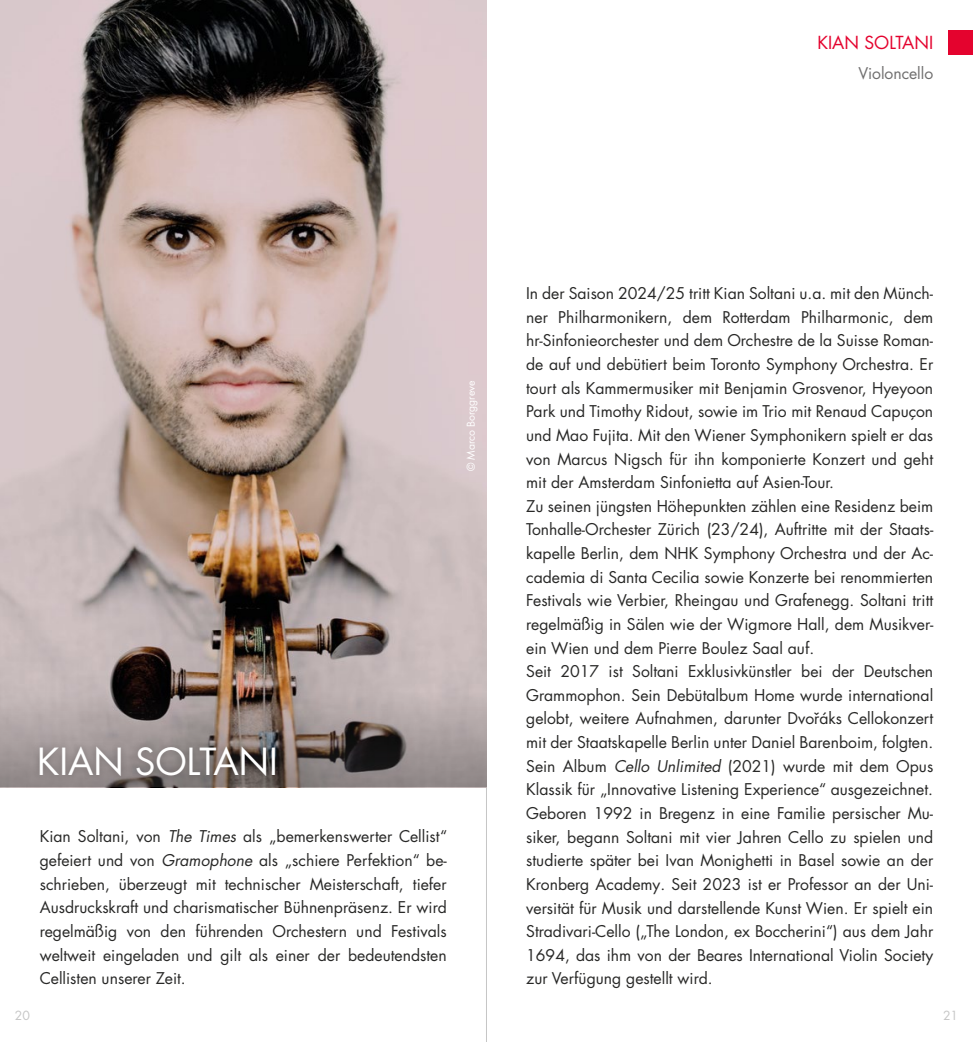
<style>
.page{position:relative;width:973px;height:1042px;background:#fff}
.page>*{position:absolute;margin:0;border:0;box-sizing:border-box;transform-origin:0 0}
.t1{font:36.4px "Futura LT Pro";color:#fff}
.t2{font:17.5px "Futura LT Pro";color:#e4032e}
.t3{font:15.75px/23.6px "Futura LT Pro";color:#282827;text-align:justify}
.t4{font:15.75px "Futura LT Pro";color:#706f6f}
.t5{font:12.25px "Futura LT Pro";color:#c6c6c6}
.t6{font:10.5px "Futura LT Pro";color:#fff}
.s1{font-style:italic}
</style>
<div class="page">
<hr style="left:486px;top:0;width:1px;height:1042px;background:#c6c6c6">
<img style="left:0;top:0;width:486px;height:691px">
<svg style="left:0;top:691px;width:486px;height:96px;background:#8f8482"></svg>
<div style="left:947px;top:30px;width:25px;height:25px;background:#e4032e"></div>
<div style="left:32px;top:739px;width:250px;height:44px;background:#000;opacity:.25"></div>
<p class="t2" style="left:817px;top:31px;width:117px">KIAN SOLTANI</p>
<p class="t4" style="left:858px;top:62px;width:76px">Violoncello</p>
<p class="t6" style="left:464px;top:471px;width:92px;rotate:-90deg">© Marco Borggreve</p>
<h1 class="t1" style="left:37px;top:736px;width:242px">KIAN SOLTANI</h1>
<p class="t3" style="left:40px;top:824px;width:409px">Kian Soltani, von <span class="s1">The Times</span> als „bemerkenswerter Cellist“ gefeiert und von <span class="s1">Gramophone</span> als „schiere Perfektion“ be&shy;schrieben, überzeugt mit technischer Meisterschaft, tiefer Ausdruckskraft und charismatischer Bühnenpräsenz. Er wird regelmäßig von den führenden Orchestern und Festivals weltweit eingeladen und gilt als einer der bedeutendsten Cellisten unserer Zeit.</p>
<p class="t3" style="left:526px;top:281px;width:408px;text-align:left">In der Saison 2024/25 tritt Kian Soltani u.a. mit den Münch&shy;ner Philharmonikern, dem Rotterdam Philharmonic, dem hr-Sinfonieorchester und dem Orchestre de la Suisse Roman&shy;de auf und debütiert beim Toronto Symphony Orchestra. Er tourt als Kammermusiker mit Benjamin Grosvenor, Hyeyoon Park und Timothy Ridout, sowie im Trio mit Renaud Capuçon und Mao Fujita. Mit den Wiener Symphonikern spielt er das von Marcus Nigsch für ihn komponierte Konzert und geht mit der Amsterdam Sinfonietta auf Asien-Tour.<br>Zu seinen jüngsten Höhepunkten zählen eine Residenz beim Tonhalle-Orchester Zürich (23/24), Auftritte mit der Staats&shy;kapelle Berlin, dem NHK Symphony Orchestra und der Ac&shy;cademia di Santa Cecilia sowie Konzerte bei renommierten Festivals wie Verbier, Rheingau und Grafenegg. Soltani tritt regelmäßig in Sälen wie der Wigmore Hall, dem Musikver&shy;ein Wien und dem Pierre Boulez Saal auf.<br>Seit 2017 ist Soltani Exklusivkünstler bei der Deutschen Grammophon. Sein Debütalbum Home wurde international gelobt, weitere Aufnahmen, darunter Dvořáks Cellokonzert mit der Staatskapelle Berlin unter Daniel Barenboim, folgten.<br>Sein Album <span class="s1">Cello Unlimited</span> (2021) wurde mit dem Opus Klassik für „Innovative Listening Experience“ ausgezeichnet.<br>Geboren 1992 in Bregenz in eine Familie persischer Mu&shy;siker, begann Soltani mit vier Jahren Cello zu spielen und studierte später bei Ivan Monighetti in Basel sowie an der Kronberg Academy. Seit 2023 ist er Professor an der Uni&shy;versität für Musik und darstellende Kunst Wien. Er spielt ein Stradivari-Cello („The London, ex Boccherini“) aus dem Jahr 1694, das ihm von der Beares International Violin Society zur Verfügung gestellt wird.</p>
<p class="t5" style="left:15px;top:1007px;width:17px">20</p>
<p class="t5" style="left:942px;top:1007px;width:17px">21</p>
</div>
